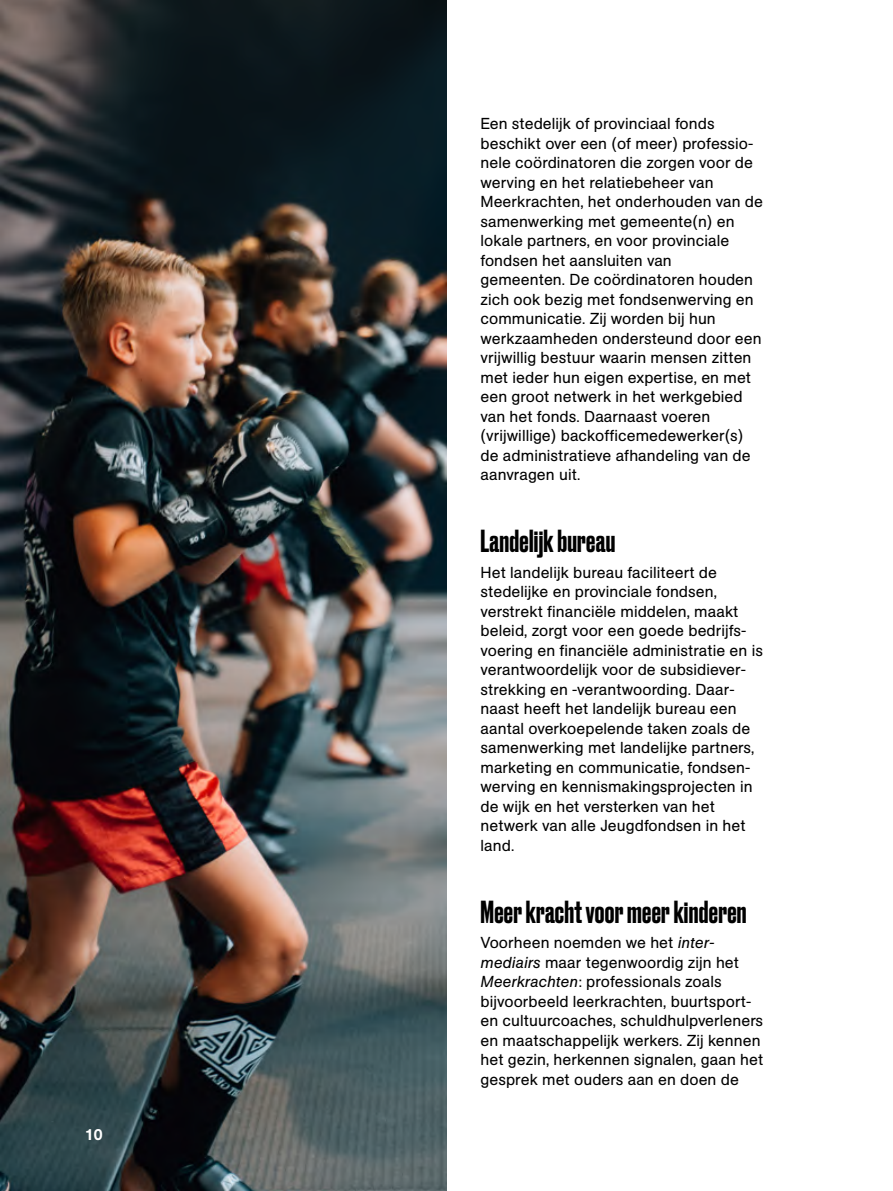
<style>
.page{position:relative;width:893px;height:1191px;background:#fff}
.page>*{position:absolute;margin:0;border:0;box-sizing:border-box;transform-origin:0 0}
.t1{font:500 30px "Druk";letter-spacing:.01em;color:#000;scale:1.05 1}
.t2{font:15.75px/19.5px "AG Book Std";letter-spacing:.005em;color:#000}
.t3{font:500 15.75px "AG Book Std";color:#fff}
.s1{font-style:italic}
</style>
<div class="page">
<img style="left:0;top:0;width:446px;height:1191px">
<p class="t3" style="left:85px;top:1124px;width:19px">10</p>
<p class="t2" style="left:480px;top:114px;width:284px">Een stedelijk of provinciaal fonds beschikt over een (of meer) professio&shy;nele coördinatoren die zorgen voor de werving en het relatiebeheer van Meerkrachten, het onderhouden van de samenwerking met gemeente(n) en lokale partners, en voor provinciale fondsen het aansluiten van<br>gemeenten. De coördinatoren houden zich ook bezig met fondsenwerving en communicatie. Zij worden bij hun werkzaamheden ondersteund door een vrijwillig bestuur waarin mensen zitten met ieder hun eigen expertise, en met een groot netwerk in het werkgebied van het fonds. Daarnaast voeren (vrijwillige) backofficemedewerker(s) de administratieve afhandeling van de aanvragen uit.</p>
<h1 class="t1" style="left:480px;top:520px;width:130px">Landelijk bureau</h1>
<p class="t2" style="left:480px;top:563px;width:284px">Het landelijk bureau faciliteert de stedelijke en provinciale fondsen, verstrekt financiële middelen, maakt beleid, zorgt voor een goede bedrijfs&shy;voering en financiële administratie en is verantwoordelijk voor de subsidiever&shy;strekking en -verantwoording. Daar&shy;naast heeft het landelijk bureau een aantal overkoepelende taken zoals de samenwerking met landelijke partners, marketing en communicatie, fondsen&shy;werving en kennismakingsprojecten in de wijk en het versterken van het netwerk van alle Jeugdfondsen in het land.</p>
<h1 class="t1" style="left:480px;top:891px;width:255px">Meer kracht voor meer kinderen</h1>
<p class="t2" style="left:480px;top:933px;width:284px">Voorheen noemden we het <span class="s1">inter&shy;mediairs</span> maar tegenwoordig zijn het <span class="s1">Meerkrachten</span>: professionals zoals bijvoorbeeld leerkrachten, buurtsport&shy;en cultuurcoaches, schuldhulpverleners en maatschappelijk werkers. Zij kennen het gezin, herkennen signalen, gaan het gesprek met ouders aan en doen de</p>
</div>
